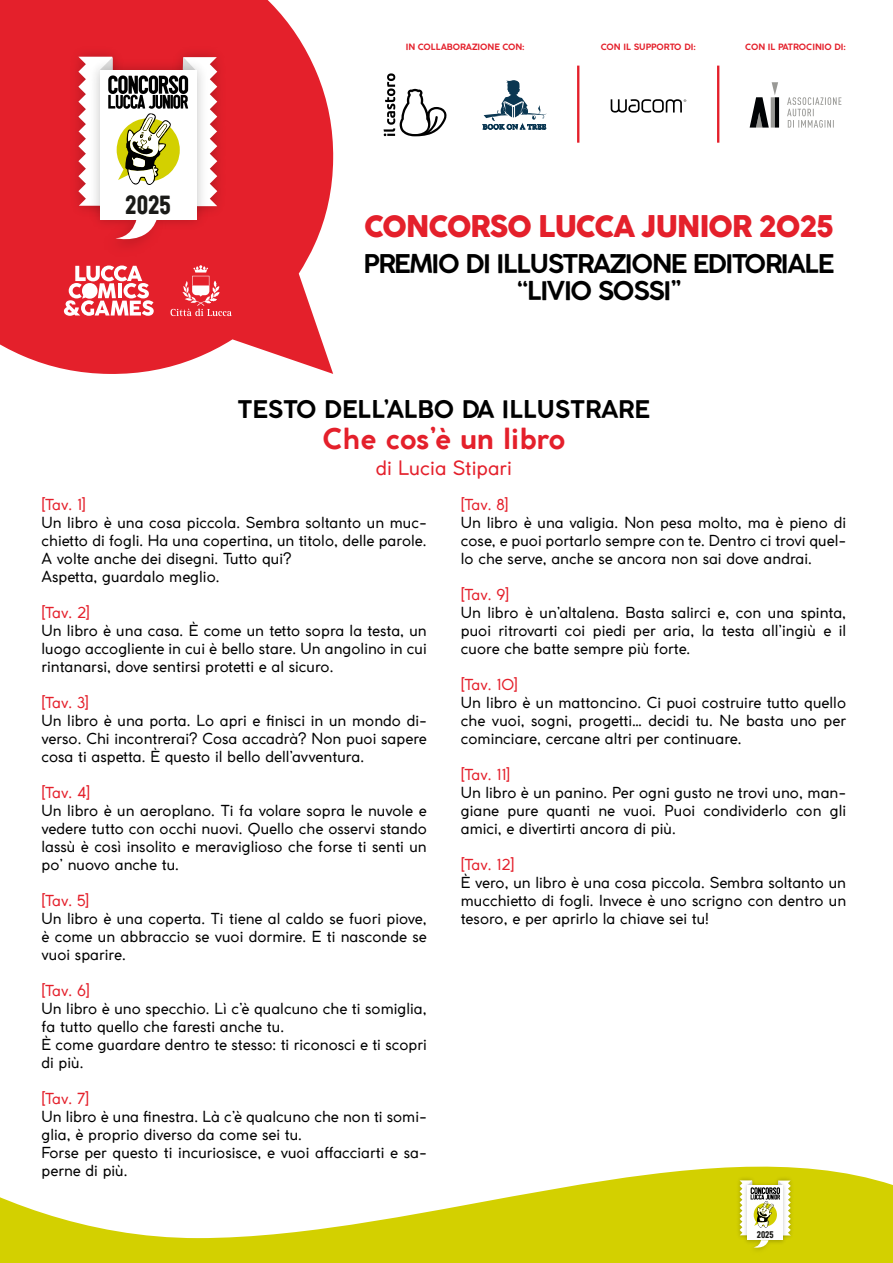
<style>
.page{position:relative;width:893px;height:1263px;background:#fff}
.page>*{position:absolute;margin:0;border:0;box-sizing:border-box;transform-origin:0 0}
.t1{font:800 29.25px "Coco Gothic";letter-spacing:-.05em;color:#e4202b}
.t2{font:700 28.5px "Coco Gothic";color:#e4202b}
.t3{font:27.3px "Sugo";color:#1a1a18}
.t4{font:700 25.5px/27px "Coco Gothic";letter-spacing:-.05em;color:#000;text-align:center}
.t5{font:700 24px "Coco Gothic";color:#000}
.t6{font:19.5px "Coco Gothic";color:#e4202b}
.t7{font:15px/18px "Coco Gothic";color:#000;text-align:justify}
.t8{font:15px "Coco Gothic";color:#e4202b}
.t9{font:10.05px "Sugo";color:#1a1a18}
.t10{font:700 8.55px "Coco Gothic";color:#e4202b}
</style>
<div class="page">
<svg style="left:0;top:0;width:333px;height:374px;background:#e73b45"></svg>
<svg style="left:171px;top:265px;width:61px;height:51px;background:#e8464f"></svg>
<svg style="left:64px;top:265px;width:90px;height:51px"></svg>
<img style="left:94px;top:235px;width:75px;height:26px">
<img style="left:168px;top:42px;width:65px;height:180px">
<img style="left:63px;top:41px;width:65px;height:180px">
<img style="left:84px;top:54px;width:128px;height:181px">
<div style="left:100px;top:70px;width:96px;height:149px;background:#fff"></div>
<svg style="left:115px;top:219px;width:43px;height:27px"></svg>
<svg style="left:78px;top:57px;width:139px;height:149px"></svg>
<svg style="left:750px;top:82px;width:29px;height:46px"></svg>
<svg style="left:787px;top:97px;width:54px;height:31px"></svg>
<svg style="left:611px;top:99px;width:75px;height:14px"></svg>
<svg style="left:483px;top:80px;width:63px;height:50px"></svg>
<svg style="left:384px;top:73px;width:62px;height:63px"></svg>
<hr style="left:577px;top:66px;width:2px;height:77px;background:#e4202b">
<hr style="left:717px;top:66px;width:2px;height:77px;background:#e4202b">
<svg style="left:0;top:1166px;width:893px;height:97px;fill:#d3d000"></svg>
<img style="left:745px;top:1250px;width:28px;height:6px">
<img style="left:772px;top:1175px;width:24px;height:66px">
<img style="left:734px;top:1175px;width:24px;height:66px">
<svg style="left:740px;top:1180px;width:51px;height:70px"></svg>
<h3 class="t3" style="left:125px;top:188px;width:47px">2025</h3>
<p class="t10" style="left:406px;top:40px;width:120px">IN COLLABORAZIONE CON:</p>
<p class="t10" style="left:601px;top:40px;width:96px">CON IL SUPPORTO DI:</p>
<p class="t10" style="left:745px;top:40px;width:102px">CON IL PATROCINIO DI:</p>
<h1 class="t1" style="left:364px;top:205px;width:472px">CONCORSO LUCCA JUNIOR 2025</h1>
<h3 class="t4" style="left:364px;top:250px;width:472px">PREMIO DI ILLUSTRAZIONE EDITORIALE “LIVIO SOSSI”</h3>
<h3 class="t5" style="left:238px;top:391px;width:413px">TESTO DELL’ALBO DA ILLUSTRARE</h3>
<h2 class="t2" style="left:322px;top:417px;width:244px">Che cos’è un libro</h2>
<h3 class="t6" style="left:376px;top:453px;width:138px">di Lucia Stipari</h3>
<p class="t8" style="left:42px;top:493px;width:46px">[Tav. 1]</p>
<p class="t7" style="left:42px;top:513px;width:387px;text-align:left">Un libro è una cosa piccola. Sembra soltanto un muc&shy;chietto di fogli. Ha una copertina, un titolo, delle parole.<br>A volte anche dei disegni. Tutto qui?<br>Aspetta, guardalo meglio.</p>
<p class="t8" style="left:42px;top:601px;width:50px">[Tav. 2]</p>
<p class="t7" style="left:42px;top:621px;width:387px">Un libro è una casa. È come un tetto sopra la testa, un luogo accogliente in cui è bello stare. Un angolino in cui rintanarsi, dove sentirsi protetti e al sicuro.</p>
<p class="t8" style="left:42px;top:691px;width:49px">[Tav. 3]</p>
<p class="t7" style="left:42px;top:711px;width:387px">Un libro è una porta. Lo apri e finisci in un mondo di&shy;verso. Chi incontrerai? Cosa accadrà? Non puoi sapere cosa ti aspetta. È questo il bello dell’avventura.</p>
<p class="t8" style="left:42px;top:781px;width:50px">[Tav. 4]</p>
<p class="t7" style="left:42px;top:801px;width:387px">Un libro è un aeroplano. Ti fa volare sopra le nuvole e vedere tutto con occhi nuovi. Quello che osservi stando lassù è così insolito e meraviglioso che forse ti senti un po’ nuovo anche tu.</p>
<p class="t8" style="left:42px;top:889px;width:49px">[Tav. 5]</p>
<p class="t7" style="left:42px;top:909px;width:387px">Un libro è una coperta. Ti tiene al caldo se fuori piove, è come un abbraccio se vuoi dormire. E ti nasconde se vuoi sparire.</p>
<p class="t8" style="left:42px;top:979px;width:50px">[Tav. 6]</p>
<p class="t7" style="left:42px;top:999px;width:387px;text-align:left">Un libro è uno specchio. Lì c’è qualcuno che ti somiglia, fa tutto quello che faresti anche tu.<br>È come guardare dentro te stesso: ti riconosci e ti scopri di più.</p>
<p class="t8" style="left:42px;top:1087px;width:49px">[Tav. 7]</p>
<p class="t7" style="left:42px;top:1107px;width:387px;text-align:left">Un libro è una finestra. Là c’è qualcuno che non ti somi&shy;glia, è proprio diverso da come sei tu.<br>Forse per questo ti incuriosisce, e vuoi affacciarti e sa&shy;perne di più.</p>
<p class="t8" style="left:461px;top:493px;width:49px">[Tav. 8]</p>
<p class="t7" style="left:461px;top:513px;width:387px">Un libro è una valigia. Non pesa molto, ma è pieno di cose, e puoi portarlo sempre con te. Dentro ci trovi quel&shy;lo che serve, anche se ancora non sai dove andrai.</p>
<p class="t8" style="left:461px;top:583px;width:50px">[Tav. 9]</p>
<p class="t7" style="left:461px;top:603px;width:387px">Un libro è un’altalena. Basta salirci e, con una spinta, puoi ritrovarti coi piedi per aria, la testa all’ingiù e il cuore che batte sempre più forte.</p>
<p class="t8" style="left:461px;top:673px;width:59px">[Tav. 10]</p>
<p class="t7" style="left:461px;top:693px;width:387px">Un libro è un mattoncino. Ci puoi costruire tutto quello che vuoi, sogni, progetti… decidi tu. Ne basta uno per cominciare, cercane altri per continuare.</p>
<p class="t8" style="left:461px;top:763px;width:51px">[Tav. 11]</p>
<p class="t7" style="left:461px;top:783px;width:387px">Un libro è un panino. Per ogni gusto ne trovi uno, man&shy;giane pure quanti ne vuoi. Puoi condividerlo con gli amici, e divertirti ancora di più.</p>
<p class="t8" style="left:461px;top:853px;width:55px">[Tav. 12]</p>
<p class="t7" style="left:461px;top:873px;width:387px">È vero, un libro è una cosa piccola. Sembra soltanto un mucchietto di fogli. Invece è uno scrigno con dentro un tesoro, e per aprirlo la chiave sei tu!</p>
<p class="t9" style="left:757px;top:1229px;width:18px">2025</p>
</div>
